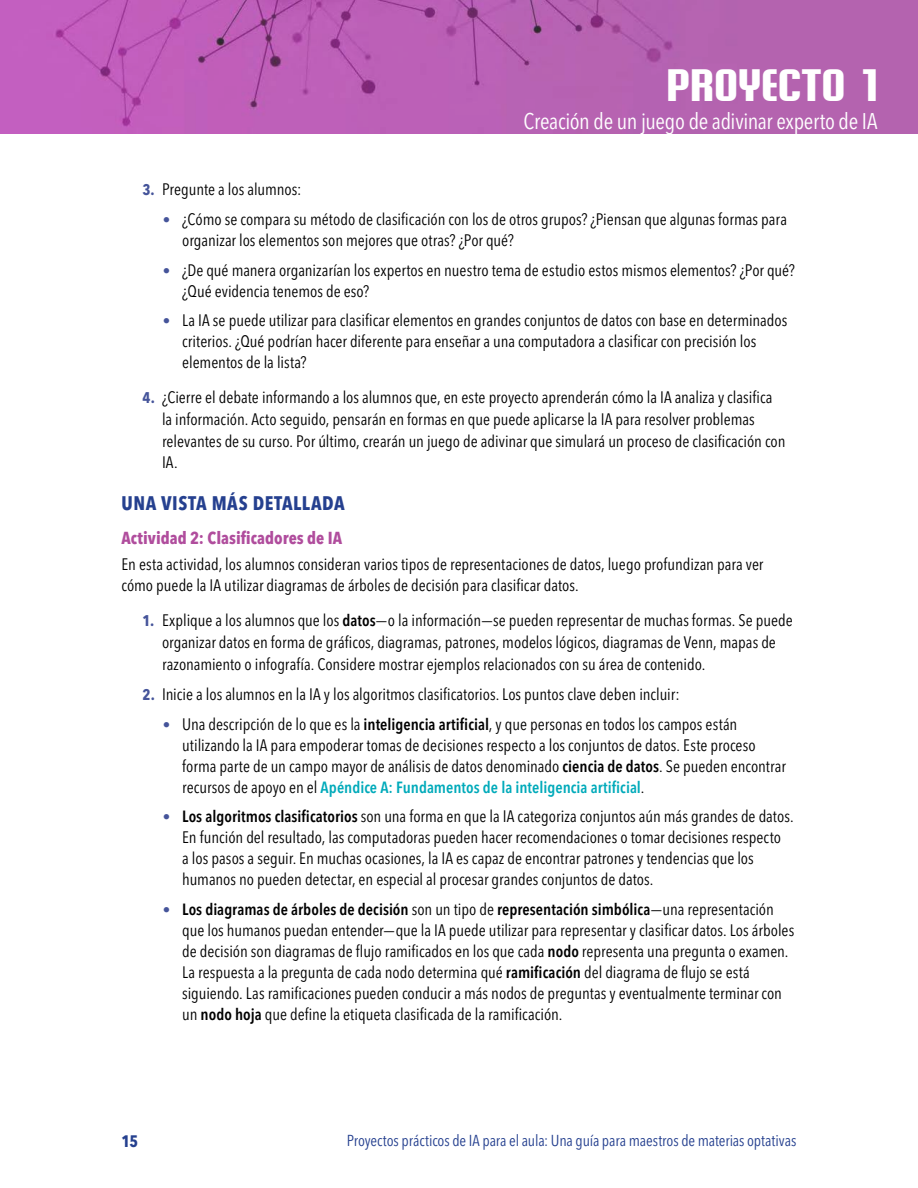
<style>
.page{position:relative;width:918px;height:1188px;background:#fff}
.page>*{position:absolute;margin:0;border:0;box-sizing:border-box;transform-origin:0 0}
.t1{font:700 45px "Briem Akademi Std";letter-spacing:-.005em;color:#fff}
.t2{font:condensed 22.5px "Avenir Next LT Pro";letter-spacing:-.02em;color:#fff}
.t3{font:700 condensed 19.5px "Avenir Next LT Pro";letter-spacing:.025em;color:#25408f}
.t4{font:700 condensed 17.25px "Avenir Next LT Pro";color:#b04d9d}
.t5{font:condensed 16.5px/21px "Avenir Next LT Pro";color:#000}
.t6{font:700 condensed 16.5px "Avenir Next LT Pro";color:#25408f}
.t7{font:600 condensed 16.2px "Avenir Next LT Pro";color:#000}
.t8{font:600 condensed 16.2px "Avenir Next LT Pro";color:#00aaba}
.t9{font:condensed 15.75px "Avenir Next LT Pro";letter-spacing:-.005em;color:#25408f}
.s1{font-weight:700;font-size:15.3px;color:#45549a}
.s2{font-size:15px;color:#45549a}
.s3{font-weight:600;font-size:16.2px}
.s4{font-weight:400;font-size:16.5px;color:#000}
.s5{font-weight:400;font-size:15px;color:#45549a}
.s6{font-weight:400;font-size:16.5px}
</style>
<div class="page">
<img style="left:0;top:0;width:918px;height:134px">
<h1 class="t1" style="left:666px;top:60px;width:217px">PROYECTO 1</h1>
<h2 class="t2" style="left:524px;top:107px;width:355px">Creación de un juego de adivinar experto de IA</h2>
<p class="t5" style="left:143px;top:179px;width:160px"><span class="s1">3.</span> Pregunte a los alumnos:</p>
<p class="t5" style="left:182px;top:209px;width:606px;text-indent:-19px"><span class="s2">•</span> ¿Cómo se compara su método de clasificación con los de otros grupos? ¿Piensan que algunas formas para organizar los elementos son mejores que otras? ¿Por qué?</p>
<p class="t5" style="left:182px;top:259px;width:614px;text-indent:-19px"><span class="s2">•</span> ¿De qué manera organizarían los expertos en nuestro tema de estudio estos mismos elementos? ¿Por qué? ¿Qué evidencia tenemos de eso?</p>
<p class="t5" style="left:182px;top:310px;width:607px;text-indent:-19px"><span class="s2">•</span> La IA se puede utilizar para clasificar elementos en grandes conjuntos de datos con base en determinados criterios. ¿Qué podrían hacer diferente para enseñar a una computadora a clasificar con precisión los elementos de la lista?</p>
<p class="t5" style="left:162px;top:386px;width:625px;line-height:21.8px;text-indent:-19px"><span class="s1">4.</span> ¿Cierre el debate informando a los alumnos que, en este proyecto aprenderán cómo la IA analiza y clasifica la información. Acto seguido, pensarán en formas en que puede aplicarse la IA para resolver problemas relevantes de su curso. Por último, crearán un juego de adivinar que simulará un proceso de clasificación con IA.</p>
<p class="t3" style="left:122px;top:491px;width:225px">UNA VISTA MÁS DETALLADA</p>
<p class="t4" style="left:122px;top:527px;width:222px">Actividad 2: Clasificadores de IA</p>
<p class="t5" style="left:122px;top:553px;width:643px;line-height:21.8px">En esta actividad, los alumnos consideran varios tipos de representaciones de datos, luego profundizan para ver cómo puede la IA utilizar diagramas de árboles de decisión para clasificar datos.</p>
<p class="t5" style="left:162px;top:609px;width:632px;line-height:21.8px;text-indent:-19px"><span class="s1">1.</span> Explique a los alumnos que los <span class="s3">datos</span>—o la información—se pueden representar de muchas formas. Se puede organizar datos en forma de gráficos, diagramas, patrones, modelos lógicos, diagramas de Venn, mapas de razonamiento o infografía. Considere mostrar ejemplos relacionados con su área de contenido.</p>
<p class="t5" style="left:143px;top:684px;width:539px"><span class="s1">2.</span> Inicie a los alumnos en la IA y los algoritmos clasificatorios. Los puntos clave deben incluir:</p>
<p class="t5" style="left:182px;top:713px;width:605px;text-indent:-19px"><span class="s2">•</span> Una descripción de lo que es la <span class="s3">inteligencia artificial</span>, y que personas en todos los campos están utilizando la IA para empoderar tomas de decisiones respecto a los conjuntos de datos. Este proceso forma parte de un campo mayor de análisis de datos denominado <span class="s3">ciencia de datos</span>. Se pueden encontrar</p>
<p class="t8" style="left:182px;top:777px;width:464px"><span class="s4">recursos de apoyo en el</span> Apéndice A: Fundamentos de la inteligencia artificial<span class="s4">.</span></p>
<p class="t5" style="left:182px;top:806px;width:613px;text-indent:-19px"><span class="s2">•</span> <span class="s3">Los algoritmos clasificatorios</span> son una forma en que la IA categoriza conjuntos aún más grandes de datos.<br>En función del resultado, las computadoras pueden hacer recomendaciones o tomar decisiones respecto<br>a los pasos a seguir. En muchas ocasiones, la IA es capaz de encontrar patrones y tendencias que los humanos no pueden detectar, en especial al procesar grandes conjuntos de datos.</p>
<p class="t7" style="left:163px;top:899px;width:613px"><span class="s5">•</span> Los diagramas de árboles de decisión <span class="s6">son un tipo de</span> representación simbólica<span class="s6">—una representación</span></p>
<p class="t5" style="left:182px;top:920px;width:614px">que los humanos puedan entender—que la IA puede utilizar para representar y clasificar datos. Los árboles de decisión son diagramas de flujo ramificados en los que cada <span class="s3">nodo</span> representa una pregunta o examen.<br>La respuesta a la pregunta de cada nodo determina qué <span class="s3">ramificación</span> del diagrama de flujo se está siguiendo. Las ramificaciones pueden conducir a más nodos de preguntas y eventualmente terminar con un <span class="s3">nodo hoja</span> que define la etiqueta clasificada de la ramificación.</p>
<p class="t6" style="left:122px;top:1132px;width:18px">15</p>
<p class="t9" style="left:347px;top:1131px;width:451px">Proyectos prácticos de IA para el aula: Una guía para maestros de materias optativas</p>
</div>
